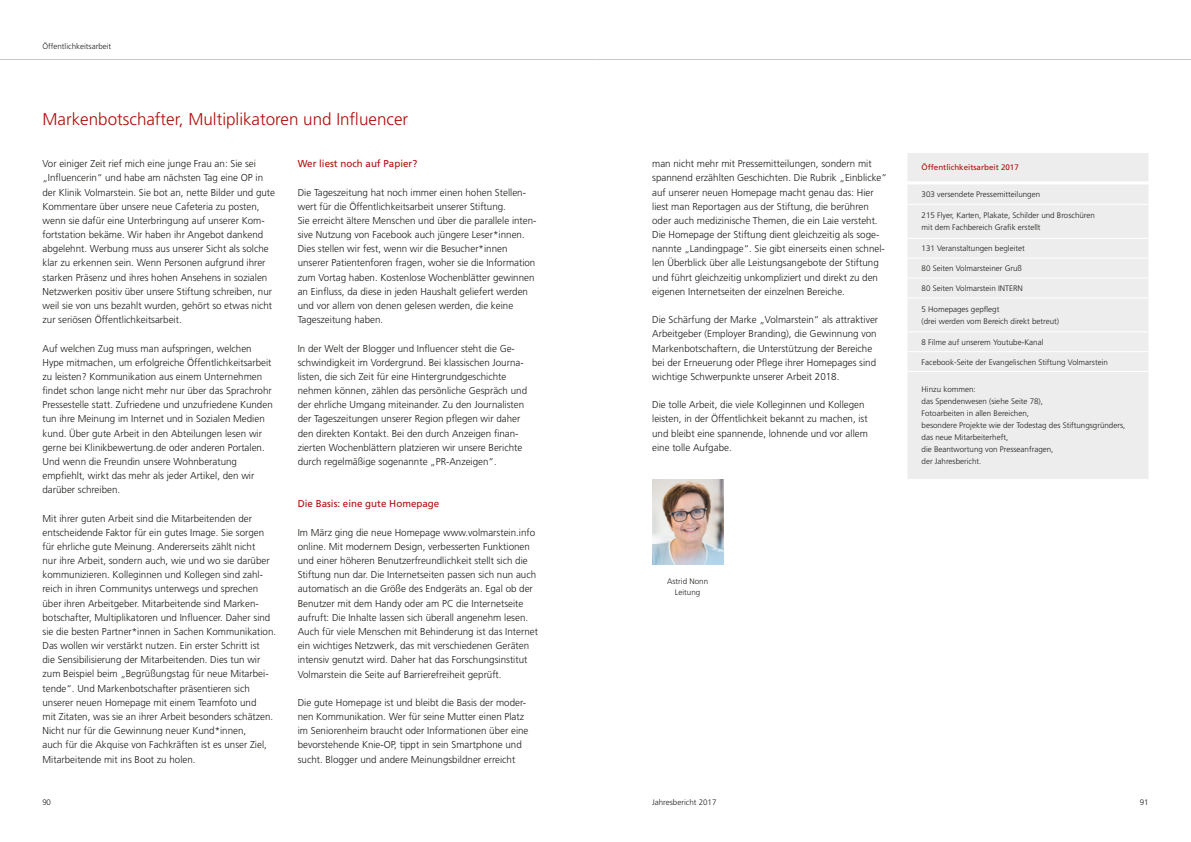
<style>
.page{position:relative;width:1191px;height:842px;background:#fff}
.page>*{position:absolute;margin:0;border:0;box-sizing:border-box;transform-origin:0 0}
.t1{font:300 17px "Frutiger LT Std";color:#ae0f0a}
.t2{font:300 10px/14.2px "Frutiger LT Std";color:#1d1d1b}
.t3{font:10px "Frutiger LT Std";color:#ae0f0a}
.t4{font:300 8px/12px "Frutiger LT Std";color:#1d1d1b}
.t5{font:8px "Frutiger LT Std";color:#ae0f0a}
</style>
<div class="page">
<hr style="left:0;top:59px;width:595px;height:1px;background:#c7c7c6">
<hr style="left:595px;top:59px;width:596px;height:1px;background:#c7c7c6">
<img style="left:652px;top:479px;width:71px;height:85px">
<div style="left:907px;top:153px;width:241px;height:326px;background:#ededed"></div>
<hr style="left:907px;top:204px;width:241px;height:1px;background:#fff">
<hr style="left:907px;top:238px;width:241px;height:1px;background:#fff">
<hr style="left:907px;top:258px;width:241px;height:1px;background:#fff">
<hr style="left:907px;top:277px;width:241px;height:1px;background:#fff">
<hr style="left:907px;top:297px;width:241px;height:1px;background:#fff">
<hr style="left:907px;top:331px;width:241px;height:1px;background:#fff">
<hr style="left:907px;top:351px;width:241px;height:1px;background:#fff">
<hr style="left:907px;top:371px;width:241px;height:1px;background:#fff">
<p class="t4" style="left:43px;top:40px;width:70px">Öffentlichkeitsarbeit</p>
<h1 class="t1" style="left:43px;top:109px;width:367px">Markenbotschafter, Multiplikatoren und Influencer</h1>
<p class="t3" style="left:298px;top:158px;width:121px">Wer liest noch auf Papier?</p>
<p class="t2" style="left:298px;top:185px;width:240px">Die Tageszeitung hat noch immer einen hohen Stellen&shy;wert für die Öffentlichkeitsarbeit unserer Stiftung.<br>Sie erreicht ältere Menschen und über die parallele inten&shy;sive Nutzung von Facebook auch jüngere Leser*innen.<br>Dies stellen wir fest, wenn wir die Besucher*innen unserer Patientenforen fragen, woher sie die Information zum Vortag haben. Kostenlose Wochenblätter gewinnen an Einfluss, da diese in jeden Haushalt geliefert werden und vor allem von denen gelesen werden, die keine Tageszeitung haben.</p>
<p class="t2" style="left:298px;top:341px;width:231px">In der Welt der Blogger und Influencer steht die Ge&shy;schwindigkeit im Vordergrund. Bei klassischen Journa&shy;listen, die sich Zeit für eine Hintergrundgeschichte nehmen können, zählen das persönliche Gespräch und der ehrliche Umgang miteinander. Zu den Journalisten der Tageszeitungen unserer Region pflegen wir daher den direkten Kontakt. Bei den durch Anzeigen finan&shy;zierten Wochenblättern platzieren wir unsere Berichte durch regelmäßige sogenannte „PR-Anzeigen“.</p>
<p class="t3" style="left:298px;top:498px;width:143px">Die Basis: eine gute Homepage</p>
<p class="t2" style="left:298px;top:525px;width:242px">Im März ging die neue Homepage www.volmarstein.info online. Mit modernem Design, verbesserten Funktionen und einer höheren Benutzerfreundlichkeit stellt sich die Stiftung nun dar. Die Internetseiten passen sich nun auch automatisch an die Größe des Endgeräts an. Egal ob der Benutzer mit dem Handy oder am PC die Internetseite aufruft: Die Inhalte lassen sich überall angenehm lesen.<br>Auch für viele Menschen mit Behinderung ist das Internet ein wichtiges Netzwerk, das mit verschiedenen Geräten intensiv genutzt wird. Daher hat das Forschungsinstitut Volmarstein die Seite auf Barrierefreiheit geprüft.</p>
<p class="t2" style="left:298px;top:695px;width:232px">Die gute Homepage ist und bleibt die Basis der moder&shy;nen Kommunikation. Wer für seine Mutter einen Platz im Seniorenheim braucht oder Informationen über eine bevorstehende Knie-OP, tippt in sein Smartphone und sucht. Blogger und andere Meinungsbildner erreicht</p>
<p class="t2" style="left:43px;top:157px;width:234px">Vor einiger Zeit rief mich eine junge Frau an: Sie sei „Influencerin“ und habe am nächsten Tag eine OP in der Klinik Volmarstein. Sie bot an, nette Bilder und gute Kommentare über unsere neue Cafeteria zu posten, wenn sie dafür eine Unterbringung auf unserer Kom&shy;fortstation bekäme. Wir haben ihr Angebot dankend abgelehnt. Werbung muss aus unserer Sicht als solche klar zu erkennen sein. Wenn Personen aufgrund ihrer starken Präsenz und ihres hohen Ansehens in sozialen Netzwerken positiv über unsere Stiftung schreiben, nur weil sie von uns bezahlt wurden, gehört so etwas nicht zur seriösen Öffentlichkeitsarbeit.</p>
<p class="t2" style="left:43px;top:341px;width:232px">Auf welchen Zug muss man aufspringen, welchen Hype mitmachen, um erfolgreiche Öffentlichkeitsarbeit zu leisten? Kommunikation aus einem Unternehmen findet schon lange nicht mehr nur über das Sprachrohr Pressestelle statt. Zufriedene und unzufriedene Kunden tun ihre Meinung im Internet und in Sozialen Medien kund. Über gute Arbeit in den Abteilungen lesen wir gerne bei Klinikbewertung.de oder anderen Portalen.<br>Und wenn die Freundin unsere Wohnberatung empfiehlt, wirkt das mehr als jeder Artikel, den wir darüber schreiben.</p>
<p class="t2" style="left:43px;top:511px;width:235px">Mit ihrer guten Arbeit sind die Mitarbeitenden der entscheidende Faktor für ein gutes Image. Sie sorgen für ehrliche gute Meinung. Andererseits zählt nicht<br>nur ihre Arbeit, sondern auch, wie und wo sie darüber kommunizieren. Kolleginnen und Kollegen sind zahl&shy;reich in ihren Communitys unterwegs und sprechen über ihren Arbeitgeber. Mitarbeitende sind Marken&shy;botschafter, Multiplikatoren und Influencer. Daher sind sie die besten Partner*innen in Sachen Kommunikation.<br>Das wollen wir verstärkt nutzen. Ein erster Schritt ist<br>die Sensibilisierung der Mitarbeitenden. Dies tun wir zum Beispiel beim „Begrüßungstag für neue Mitarbei&shy;tende“. Und Markenbotschafter präsentieren sich unserer neuen Homepage mit einem Teamfoto und<br>mit Zitaten, was sie an ihrer Arbeit besonders schätzen.<br>Nicht nur für die Gewinnung neuer Kund*innen,<br>auch für die Akquise von Fachkräften ist es unser Ziel, Mitarbeitende mit ins Boot zu holen.</p>
<p class="t2" style="left:652px;top:157px;width:236px">man nicht mehr mit Pressemitteilungen, sondern mit spannend erzählten Geschichten. Die Rubrik „Einblicke“ auf unserer neuen Homepage macht genau das: Hier liest man Reportagen aus der Stiftung, die berühren oder auch medizinische Themen, die ein Laie versteht.<br>Die Homepage der Stiftung dient gleichzeitig als soge&shy;nannte „Landingpage“. Sie gibt einerseits einen schnel&shy;len Überblick über alle Leistungsangebote der Stiftung und führt gleichzeitig unkompliziert und direkt zu den eigenen Internetseiten der einzelnen Bereiche.</p>
<p class="t2" style="left:652px;top:313px;width:227px">Die Schärfung der Marke „Volmarstein“ als attraktiver Arbeitgeber (Employer Branding), die Gewinnung von Markenbotschaftern, die Unterstützung der Bereiche bei der Erneuerung oder Pflege ihrer Homepages sind wichtige Schwerpunkte unserer Arbeit 2018.</p>
<p class="t2" style="left:652px;top:398px;width:217px">Die tolle Arbeit, die viele Kolleginnen und Kollegen leisten, in der Öffentlichkeit bekannt zu machen, ist und bleibt eine spannende, lohnende und vor allem eine tolle Aufgabe.</p>
<p class="t5" style="left:921px;top:163px;width:99px">Öffentlichkeitsarbeit 2017</p>
<p class="t4" style="left:921px;top:188px;width:120px">303 versendete Pressemitteilungen</p>
<p class="t4" style="left:921px;top:210px;width:175px">215 Flyer, Karten, Plakate, Schilder und Broschüren mit dem Fachbereich Grafik erstellt</p>
<p class="t4" style="left:921px;top:243px;width:105px">131 Veranstaltungen begleitet</p>
<p class="t4" style="left:921px;top:262px;width:102px">80 Seiten Volmarsteiner Gruß</p>
<p class="t4" style="left:921px;top:282px;width:103px">80 Seiten Volmarstein INTERN</p>
<p class="t4" style="left:921px;top:303px;width:139px">5 Homepages gepflegt<br>(drei werden vom Bereich direkt betreut)</p>
<p class="t4" style="left:921px;top:336px;width:123px">8 Filme auf unserem Youtube-Kanal</p>
<p class="t4" style="left:921px;top:356px;width:188px">Facebook-Seite der Evangelischen Stiftung Volmarstein</p>
<p class="t4" style="left:921px;top:384px;width:205px">Hinzu kommen:<br>das Spendenwesen (siehe Seite 78),<br>Fotoarbeiten in allen Bereichen,<br>besondere Projekte wie der Todestag des Stiftungsgründers, das neue Mitarbeiterheft,<br>die Beantwortung von Presseanfragen,<br>der Jahresbericht.</p>
<p class="t4" style="left:667px;top:576px;width:42px;line-height:11px;text-align:center">Astrid Nonn<br>Leitung</p>
<p class="t4" style="left:43px;top:797px;width:10px">90</p>
<p class="t4" style="left:652px;top:797px;width:66px">Jahresbericht 2017</p>
<p class="t4" style="left:1140px;top:797px;width:10px">91</p>
</div>
